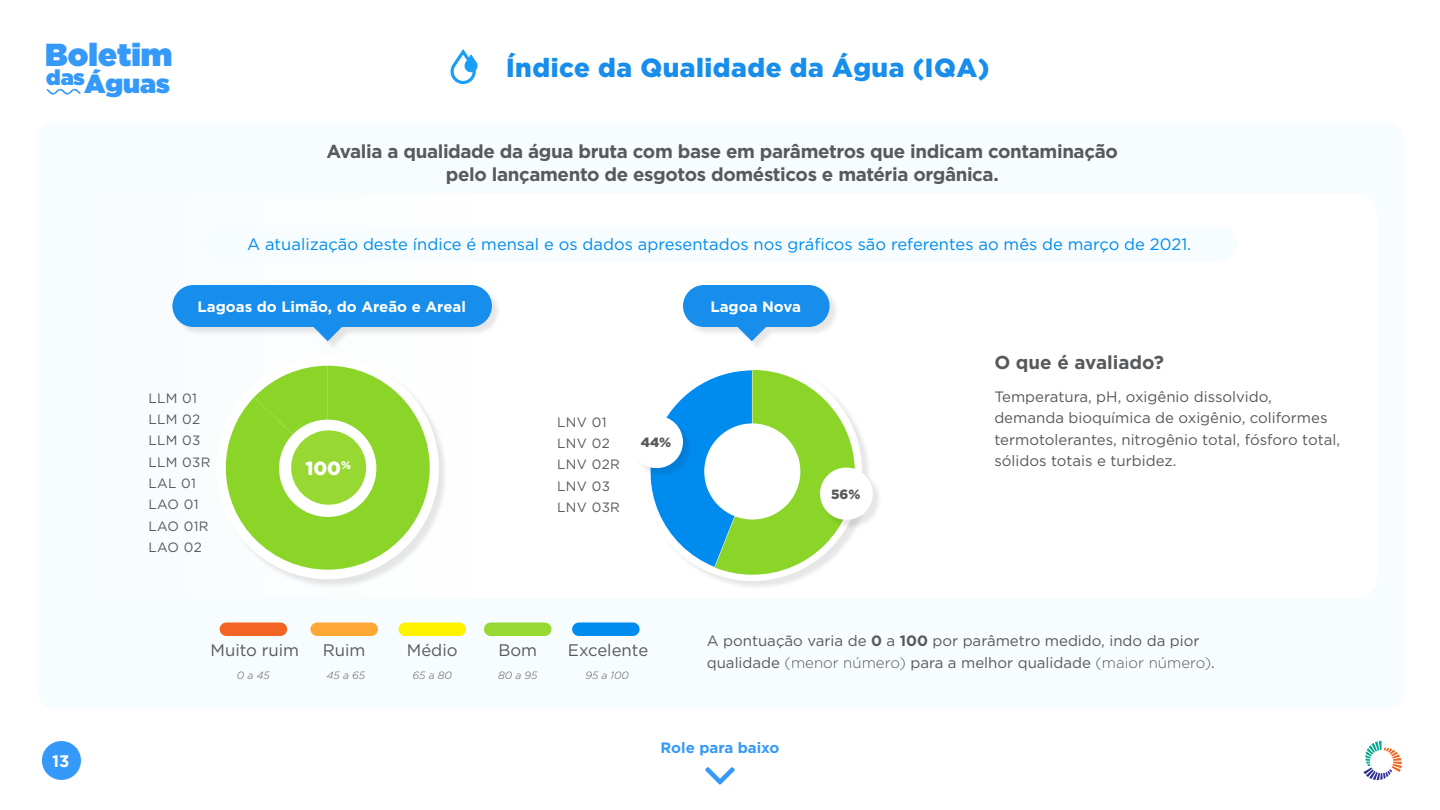
<style>
.page{position:relative;width:1440px;height:810px;background:#fff}
.page>*{position:absolute;margin:0;border:0;box-sizing:border-box;transform-origin:0 0}
.t1{font:900 31.88px "Gotham";color:#3599fa}
.t2{font:900 26.25px "Gotham";letter-spacing:.02em;color:#178eeb}
.t3{font:900 26.25px "Gotham";color:#3599fa}
.t4{font:900 21.45px "Gotham";color:#3599fa}
.t5{font:900 19.05px "Gotham";color:#fff}
.t6{font:700 18.75px/23.2px "Gotham";letter-spacing:-.02em;color:#58595b;text-align:center}
.t7{font:700 18.75px "Gotham";color:#58595b}
.t8{font:16.73px "Gotham";color:#58595b}
.t9{font:700 16.65px "Gotham";color:#fff}
.t10{font:16.5px "Gotham";color:#008cee}
.t11{font:15px/21.3px "Gotham";color:#58595b}
.t12{font:700 15px "Gotham";color:#fff}
.t13{font:700 15px "Gotham";color:#3599fa}
.t14{font:13.5px/21.3px "Gotham";letter-spacing:.025em;color:#58595b}
.t15{font:900 13.42px "Gotham";color:#58595b}
.t16{font:italic 300 10.5px "Gotham";color:#58595b}
.s1{font-weight:700}
.s2{font-weight:300}
</style>
<div class="page">
<div style="left:37px;top:122px;width:1367px;height:587px;background:#f7fcfe;border-radius:19px"></div>
<div style="left:74px;top:194px;width:1303px;height:404px;background:#fff;border-radius:19px"></div>
<div style="left:202px;top:226px;width:1036px;height:36px;background:#f7fcfe;border-radius:18px"></div>
<div style="left:399px;top:622px;width:67px;height:14px;background:#fff200;border-radius:7px"></div>
<div style="left:310px;top:622px;width:68px;height:14px;background:#ffa835;border-radius:7px"></div>
<div style="left:220px;top:622px;width:67px;height:14px;background:#f26522;border-radius:7px"></div>
<div style="left:484px;top:622px;width:67px;height:14px;background:#98d833;border-radius:7px"></div>
<div style="left:572px;top:622px;width:68px;height:14px;background:#008cee;border-radius:7px"></div>
<svg style="left:450px;top:49px;width:28px;height:35px"></svg>
<svg style="left:705px;top:767px;width:30px;height:18px"></svg>
<div style="left:174px;top:286px;width:328px;height:64px;background:#000;opacity:.1"></div>
<svg style="left:305px;top:327px;width:45px;height:14px"></svg>
<div style="left:172px;top:285px;width:320px;height:42px;background:#178eeb;border-radius:21px"></div>
<div style="left:218px;top:358px;width:230px;height:230px;background:#000;opacity:.1"></div>
<div style="left:217px;top:357px;width:222px;height:222px;background:#fff;border-radius:50%"></div>
<svg style="left:226px;top:366px;width:204px;height:204px"></svg>
<div style="left:279px;top:420px;width:97px;height:97px;background:#fff;border-radius:50%"></div>
<div style="left:291px;top:430px;width:75px;height:75px;background:#98d833;border-radius:37px"></div>
<div style="left:684px;top:286px;width:155px;height:64px;background:#000;opacity:.1"></div>
<svg style="left:729px;top:327px;width:45px;height:14px"></svg>
<div style="left:683px;top:285px;width:147px;height:42px;background:#178eeb;border-radius:21px"></div>
<div style="left:644px;top:363px;width:228px;height:227px;background:#000;opacity:.1"></div>
<svg style="left:644px;top:370px;width:211px;height:205px"></svg>
<div style="left:704px;top:423px;width:96px;height:97px;background:#fff;border-radius:50%"></div>
<div style="left:821px;top:469px;width:61px;height:61px;background:#000;opacity:.1"></div>
<div style="left:820px;top:468px;width:53px;height:52px;background:#fff;border-radius:26px"></div>
<div style="left:631px;top:417px;width:62px;height:61px;background:#000;opacity:.1"></div>
<div style="left:630px;top:416px;width:53px;height:52px;background:#fff;border-radius:26px"></div>
<svg style="left:47px;top:89px;width:34px;height:6px"></svg>
<svg style="left:1364px;top:741px;width:38px;height:39px"></svg>
<div style="left:42px;top:741px;width:39px;height:39px;background:#3599fa;border-radius:19px"></div>
<h1 class="t1" style="left:45px;top:32px;width:129px">Boletim</h1>
<h2 class="t3" style="left:85px;top:65px;width:87px">Águas</h2>
<h3 class="t4" style="left:46px;top:62px;width:40px">das</h3>
<h2 class="t2" style="left:506px;top:53px;width:485px">Índice da Qualidade da Água (IQA)</h2>
<p class="t6" style="left:327px;top:140px;width:793px">Avalia a qualidade da água bruta com base em parâmetros que indicam contaminação pelo lançamento de esgotos domésticos e matéria orgânica.</p>
<p class="t10" style="left:247px;top:234px;width:946px">A atualização deste índice é mensal e os dados apresentados nos gráficos são referentes ao mês de março de 2021.</p>
<p class="t12" style="left:198px;top:297px;width:270px">Lagoas do Limão, do Areão e Areal</p>
<p class="t12" style="left:710px;top:297px;width:92px">Lagoa Nova</p>
<p class="t7" style="left:994px;top:350px;width:171px">O que é avaliado?</p>
<p class="t9" style="left:52px;top:750px;width:19px">13</p>
<p class="t14" style="left:148px;top:387px;width:64px">LLM 01<br>LLM 02<br>LLM 03<br>LLM 03R<br>LAL 01<br>LAO 01<br>LAO 01R<br>LAO 02</p>
<p class="t5" style="left:305px;top:457px;width:47px">100<sup>%</sup></p>
<p class="t14" style="left:557px;top:411px;width:64px">LNV 01<br>LNV 02<br>LNV 02R<br>LNV 03<br>LNV 03R</p>
<p class="t15" style="left:641px;top:435px;width:32px">44%</p>
<p class="t8" style="left:407px;top:640px;width:52px">Médio</p>
<p class="t8" style="left:568px;top:639px;width:82px">Excelente</p>
<p class="t8" style="left:211px;top:639px;width:90px">Muito ruim</p>
<p class="t8" style="left:498px;top:640px;width:40px">Bom</p>
<p class="t16" style="left:498px;top:669px;width:41px">80 a 95</p>
<p class="t16" style="left:585px;top:669px;width:45px">95 a 100</p>
<p class="t8" style="left:323px;top:640px;width:44px">Ruim</p>
<p class="t16" style="left:237px;top:669px;width:34px">0 a 45</p>
<p class="t16" style="left:327px;top:669px;width:40px">45 a 65</p>
<p class="t16" style="left:413px;top:669px;width:41px">65 a 80</p>
<p class="t15" style="left:831px;top:487px;width:31px">56%</p>
<p class="t11" style="left:994px;top:386px;width:347px">Temperatura, pH, oxigênio dissolvido, demanda bioquímica de oxigênio, coliformes termotolerantes, nitrogênio total, fósforo total, sólidos totais e turbidez.</p>
<p class="t11" style="left:707px;top:630px;width:510px">A pontuação varia de <span class="s1">0</span> a <span class="s1">100</span> por parâmetro medido, indo da pior qualidade <span class="s2">(menor número)</span> para a melhor qualidade <span class="s2">(maior número)</span>.</p>
<p class="t13" style="left:661px;top:738px;width:120px">Role para baixo</p>
</div>
